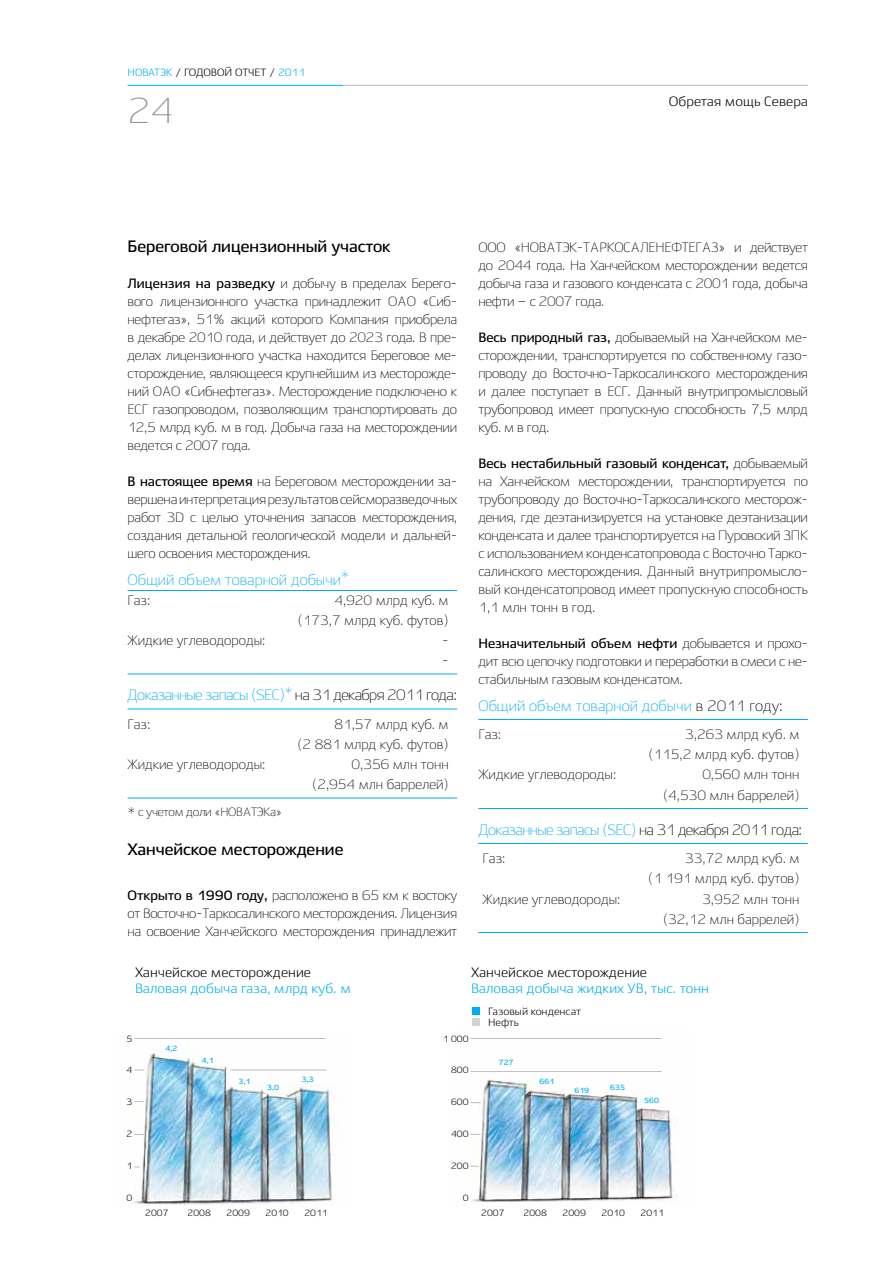
<style>
.page{position:relative;width:893px;height:1263px;background:#fff}
.page>*{position:absolute;margin:0;border:0;box-sizing:border-box;transform-origin:0 0}
.t1{font:300 36px "Ekibastuz";color:#939598}
.t2{font:700 16.5px "Ekibastuz";color:#000}
.t3{font:300 15px "Ekibastuz";letter-spacing:-.04em;color:#00aeef}
.t4{font:300 15px "Ekibastuz";color:#00aeef}
.t5{font:300 13.5px/18px "Ekibastuz";letter-spacing:-.02em;color:#000;text-align:justify}
.t6{font:300 13.5px/20.1px "Ekibastuz";color:#000;text-align:right}
.t7{font:13.5px "Ekibastuz";color:#000}
.t8{font:13.5px "Ekibastuz";color:#00aeef}
.t9{font:300 12px "Ekibastuz";letter-spacing:-.02em;color:#000}
.t10{font:10.5px/10.5px "Ekibastuz";color:#000}
.t11{font:10.5px "Ekibastuz";letter-spacing:-.005em;color:#00aeef}
.t12{font:9px "Ekibastuz";color:#000}
.t13{font:700 7.5px "Ekibastuz";color:#00aeef}
.s1{color:#000}
.s2{color:#00aeef}
.s3{font-weight:700}
</style>
<div class="page">
<hr style="left:343px;top:85px;width:465px;height:1px;background:#bcbec0">
<hr style="left:128px;top:85px;width:215px;height:1px;background:#00aeef">
<hr style="left:128px;top:590px;width:329px;height:1px;background:#00aeef">
<hr style="left:128px;top:674px;width:329px;height:1px;background:#00aeef">
<hr style="left:128px;top:709px;width:329px;height:1px;background:#00aeef">
<hr style="left:128px;top:798px;width:329px;height:1px;background:#00aeef">
<hr style="left:478px;top:719px;width:330px;height:1px;background:#00aeef">
<hr style="left:478px;top:808px;width:330px;height:1px;background:#00aeef">
<hr style="left:478px;top:843px;width:330px;height:1px;background:#00aeef">
<hr style="left:478px;top:932px;width:330px;height:1px;background:#00aeef">
<img style="left:134px;top:1051px;width:199px;height:155px">
<hr style="left:134px;top:1038px;width:192px;height:1px;background:#bcbec0">
<hr style="left:230px;top:1070px;width:96px;height:1px;background:#bcbec0">
<img style="left:470px;top:1080px;width:208px;height:123px">
<hr style="left:470px;top:1038px;width:192px;height:1px;background:#bcbec0">
<div style="left:473px;top:1008px;width:7px;height:7px;background:#00aeef"></div>
<div style="left:473px;top:1018px;width:7px;height:7px;background:#d2d3d3"></div>
<hr style="left:470px;top:1071px;width:192px;height:1px;background:#bcbec0">
<p class="t11" style="left:128px;top:66px;width:84px">НОВАТЭК <span class="s1">/ Годово</span></p>
<p class="t10" style="left:225px;top:67px;width:82px">й отчет / <span class="s2">2011</span></p>
<h1 class="t1" style="left:128px;top:88px;width:48px">24</h1>
<p class="t7" style="left:669px;top:93px;width:140px">Обретая мощь Севера</p>
<p class="t2" style="left:128px;top:236px;width:265px">Береговой лицензионный участок</p>
<p class="t5" style="left:128px;top:274px;width:331px"><span class="s3">Лицензия на разведку</span> и добычу в пределах Берего&shy;вого лицензионного участка принадлежит ОАО «Сиб&shy;нефтегаз», 51% акций которого Компания приобрела в декабре 2010 года, и действует до 2023 года. В пре&shy;делах лицензионного участка находится Береговое ме&shy;сторождение, являющееся крупнейшим из месторожде&shy;ний OAO «Сибнефтегаз». Месторождение подключено к ЕСГ газопроводом, позволяющим транспортировать до 12,5 млрд куб. м в год. Добыча газа на месторождении ведется с 2007 года.</p>
<p class="t5" style="left:128px;top:472px;width:331px"><span class="s3">В настоящее время</span> на Береговом месторождении за&shy;вершена интерпретация результатов сейсморазведочных работ 3D с целью уточнения запасов месторождения, создания детальной геологической модели и дальней&shy;шего освоения месторождения.</p>
<p class="t4" style="left:128px;top:570px;width:223px">Общий объем товарной добычи<sup>*</sup></p>
<p class="t5" style="left:128px;top:591px;width:24px">Газ:</p>
<p class="t6" style="left:298px;top:590px;width:152px">4,920 млрд куб. м (173,7 млрд куб. футов)</p>
<p class="t6" style="left:128px;top:630px;width:139px">Жидкие углеводороды:</p>
<p class="t5" style="left:442px;top:630px;width:8px;line-height:20.1px">- -</p>
<p class="t3" style="left:128px;top:686px;width:331px">Доказанные запасы (SEC)<sup>*</sup> <span class="s1">на 31 декабря 2011 года:</span></p>
<p class="t5" style="left:128px;top:715px;width:24px">Газ:</p>
<p class="t6" style="left:297px;top:714px;width:153px">81,57 млрд куб. м<br>(2 881 млрд куб. футов)</p>
<p class="t6" style="left:128px;top:754px;width:139px">Жидкие углеводороды:</p>
<p class="t6" style="left:312px;top:754px;width:138px">0,356 млн тонн (2,954 млн баррелей)</p>
<p class="t9" style="left:128px;top:804px;width:156px">* с учетом доли «НОВАТЭКа»</p>
<p class="t2" style="left:128px;top:839px;width:217px">Ханчейское месторождение</p>
<p class="t5" style="left:128px;top:886px;width:331px"><span class="s3">Открыто в 1990 году,</span> расположено в 65 км к востоку от Восточно-Таркосалинского месторождения. Лицензия на освоение Ханчейского месторождения принадлежит</p>
<p class="t7" style="left:135px;top:964px;width:177px">Ханчейское месторождение</p>
<p class="t8" style="left:135px;top:980px;width:217px">Валовая добыча газа, млрд куб. м</p>
<p class="t5" style="left:478px;top:238px;width:331px">ООО «НОВАТЭК-ТАРКОСАЛЕНЕФТЕГАЗ» и действует до 2044 года. На Ханчейском месторождении ведется добыча газа и газового конденсата с 2001 года, добыча нефти – с 2007 года.</p>
<p class="t5" style="left:478px;top:328px;width:331px"><span class="s3">Весь природный газ,</span> добываемый на Ханчейском ме&shy;сторождении, транспортируется по собственному газо&shy;проводу до Восточно-Таркосалинского месторождения и далее поступает в ЕСГ. Данный внутрипромысловый трубопровод имеет пропускную способность 7,5 млрд куб. м в год.</p>
<p class="t5" style="left:478px;top:454px;width:331px"><span class="s3">Весь нестабильный газовый конденсат,</span> добываемый на Ханчейском месторождении, транспортируется по трубопроводу до Восточно-Таркосалинского месторож&shy;дения, где деэтанизируется на установке деэтанизации конденсата и далее транспортируется на Пуровский ЗПК с использованием конденсатопровода с Восточно Тарко&shy;салинского месторождения. Данный внутрипромысло&shy;вый конденсатопровод имеет пропускную способность 1,1 млн тонн в год.</p>
<p class="t5" style="left:478px;top:634px;width:331px"><span class="s3">Незначительный объем нефти</span> добывается и прохо&shy;дит всю цепочку подготовки и переработки в смеси с не&shy;стабильным газовым конденсатом.</p>
<p class="t4" style="left:478px;top:696px;width:306px">Общий объем товарной добычи <span class="s1">в 2011 году:</span></p>
<p class="t5" style="left:478px;top:725px;width:24px">Газ:</p>
<p class="t6" style="left:649px;top:724px;width:152px">3,263 млрд куб. м (115,2 млрд куб. футов)</p>
<p class="t6" style="left:478px;top:765px;width:139px">Жидкие углеводороды:</p>
<p class="t6" style="left:663px;top:765px;width:138px">0,560 млн тонн (4,530 млн баррелей)</p>
<p class="t3" style="left:478px;top:820px;width:325px">Доказанные запасы (SEC) <span class="s1">на 31 декабря 2011 года:</span></p>
<p class="t5" style="left:483px;top:849px;width:24px">Газ:</p>
<p class="t6" style="left:648px;top:848px;width:153px">33,72 млрд куб. м<br>(1 191 млрд куб. футов)</p>
<p class="t6" style="left:483px;top:889px;width:139px">Жидкие углеводороды:</p>
<p class="t6" style="left:663px;top:889px;width:138px">3,952 млн тонн (32,12 млн баррелей)</p>
<p class="t7" style="left:471px;top:964px;width:177px">Ханчейское месторождение</p>
<p class="t8" style="left:471px;top:980px;width:239px">Валовая добыча жидких УВ, тыс. тонн</p>
<p class="t12" style="left:127px;top:1033px;width:7px">5</p>
<p class="t12" style="left:127px;top:1065px;width:7px">4</p>
<p class="t12" style="left:127px;top:1097px;width:7px">3</p>
<p class="t12" style="left:127px;top:1129px;width:7px">2</p>
<p class="t12" style="left:127px;top:1161px;width:7px">1</p>
<p class="t12" style="left:127px;top:1193px;width:7px">0</p>
<p class="t13" style="left:165px;top:1044px;width:13px">4,2</p>
<p class="t13" style="left:202px;top:1055px;width:13px">4,1</p>
<p class="t13" style="left:239px;top:1077px;width:13px">3,1</p>
<p class="t13" style="left:267px;top:1083px;width:13px">3,0</p>
<p class="t13" style="left:302px;top:1075px;width:13px">3,3</p>
<p class="t12" style="left:145px;top:1207px;width:25px">2007</p>
<p class="t12" style="left:188px;top:1207px;width:25px">2008</p>
<p class="t12" style="left:227px;top:1207px;width:25px">2009</p>
<p class="t12" style="left:265px;top:1207px;width:25px">2010</p>
<p class="t12" style="left:304px;top:1207px;width:25px">2011</p>
<p class="t12" style="left:443px;top:1033px;width:27px">1 000</p>
<p class="t12" style="left:451px;top:1065px;width:19px">800</p>
<p class="t12" style="left:451px;top:1097px;width:19px">600</p>
<p class="t12" style="left:451px;top:1129px;width:19px">400</p>
<p class="t12" style="left:451px;top:1161px;width:19px">200</p>
<p class="t12" style="left:463px;top:1193px;width:7px">0</p>
<p class="t10" style="left:488px;top:1006px;width:94px">Газовый конденсат<br>Нефть</p>
<p class="t13" style="left:499px;top:1058px;width:16px">727</p>
<p class="t13" style="left:540px;top:1077px;width:16px">661</p>
<p class="t13" style="left:574px;top:1086px;width:16px">619</p>
<p class="t13" style="left:610px;top:1083px;width:16px">635</p>
<p class="t13" style="left:644px;top:1096px;width:16px">560</p>
<p class="t12" style="left:481px;top:1207px;width:25px">2007</p>
<p class="t12" style="left:524px;top:1207px;width:25px">2008</p>
<p class="t12" style="left:563px;top:1207px;width:25px">2009</p>
<p class="t12" style="left:602px;top:1207px;width:25px">2010</p>
<p class="t12" style="left:641px;top:1207px;width:25px">2011</p>
</div>
